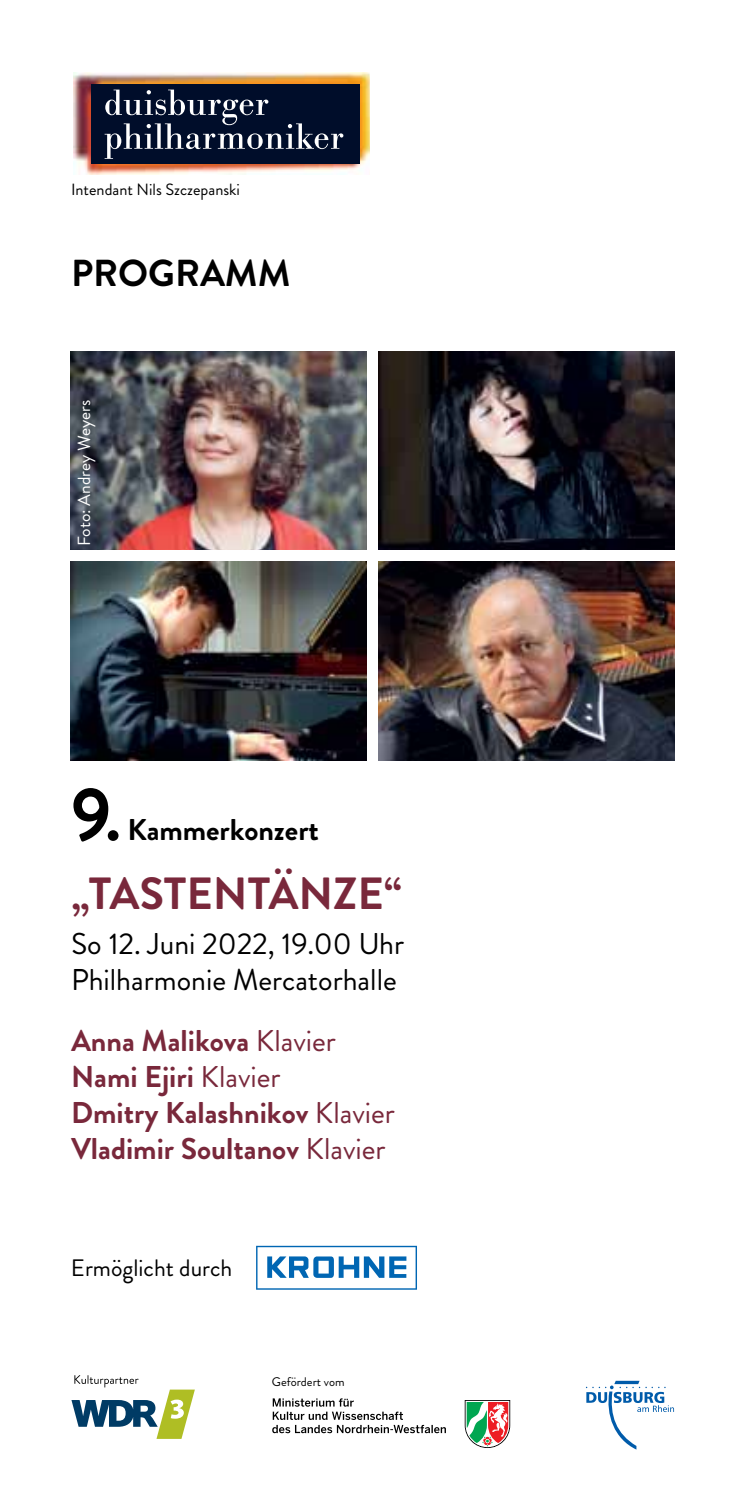
<style>
.page{position:relative;width:745px;height:1489px;background:#fff}
.page>*{position:absolute;margin:0;border:0;box-sizing:border-box;transform-origin:0 0}
.t1{font:700 45px "Brandon";color:#79283b}
.t2{font:700 37.5px "Brandon";color:#000}
.t3{font:700 30px/36px "Brandon";color:#79283b}
.t4{font:30px/36px "Brandon";color:#000}
.t5{font:700 30px "Brandon";color:#000}
.t6{font:23.75px "Brandon";color:#000}
.t7{font:17.5px "Brandon";color:#fff}
.t8{font:16.25px "Brandon";color:#000}
.t9{font:12.5px "Brandon";color:#000}
.s1{font-size:75px}
.s2{font-size:65px}
.s3{font-weight:400}
</style>
<div class="page">
<svg style="left:586px;top:1380px;width:87px;height:69px"></svg>
<img style="left:73px;top:73px;width:296px;height:102px">
<div style="left:91px;top:84px;width:268px;height:80px;background:#000d2a"></div>
<svg style="left:104px;top:90px;width:239px;height:69px"></svg>
<svg style="left:464px;top:1400px;width:46px;height:47px"></svg>
<svg style="left:272px;top:1398px;width:173px;height:34px"></svg>
<img style="left:378px;top:561px;width:295px;height:199px">
<img style="left:378px;top:351px;width:295px;height:199px">
<img style="left:71px;top:561px;width:295px;height:199px">
<img style="left:71px;top:351px;width:295px;height:199px">
<svg style="left:256px;top:1245px;width:161px;height:44px"></svg>
<svg style="left:71px;top:1375px;width:124px;height:63px"></svg>
<p class="t8" style="left:71px;top:178px;width:170px">Intendant Nils Szczepanski</p>
<p class="t2" style="left:71px;top:247px;width:221px">PROGRAMM</p>
<p class="t7" style="left:72px;top:546px;width:148px;rotate:-90deg">Foto: Andrey Weyers</p>
<p class="t5" style="left:71px;top:808px;width:249px"><span class="s1">9</span><span class="s2">.</span> Kammerkonzert</p>
<h1 class="t1" style="left:71px;top:862px;width:332px">„TASTENTÄNZE“</h1>
<p class="t4" style="left:71px;top:926px;width:334px">So 12. Juni 2022, 19.00 Uhr<br>Philharmonie Mercatorhalle</p>
<p class="t3" style="left:71px;top:1023px;width:325px">Anna Malikova <span class="s3">Klavier<br></span>Nami Ejiri <span class="s3">Klavier<br></span>Dmitry Kalashnikov <span class="s3">Klavier<br></span>Vladimir Soultanov <span class="s3">Klavier</span></p>
<p class="t6" style="left:71px;top:1251px;width:163px">Ermöglicht durch</p>
<p class="t9" style="left:272px;top:1374px;width:74px">Gefördert vom</p>
</div>
